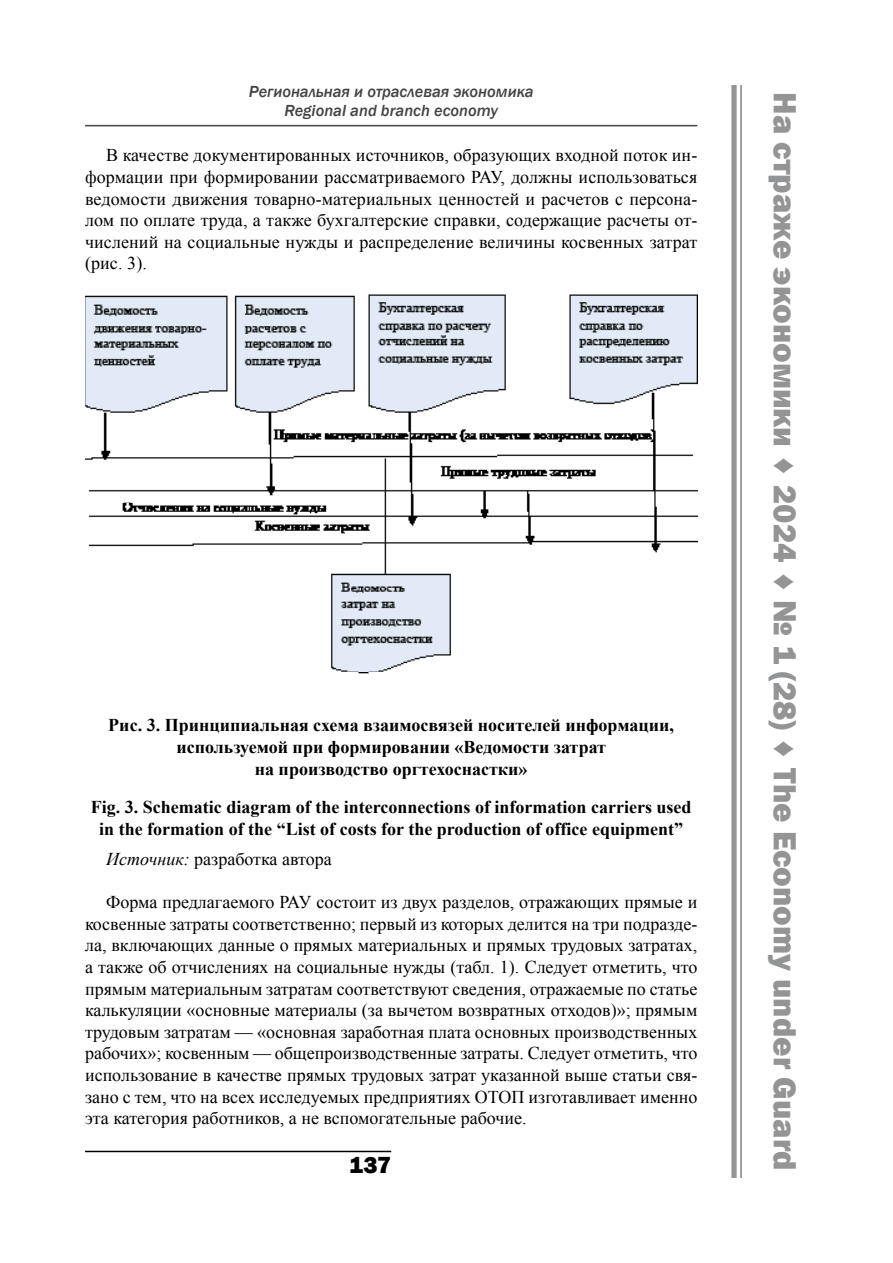
<style>
.page{position:relative;width:893px;height:1263px;background:#fff}
.page>*{position:absolute;margin:0;border:0;box-sizing:border-box;transform-origin:0 0}
.t1{font:800 33px "Franklin Gothic";color:#929496}
.t2{font:800 24px "Franklin Gothic";color:#000}
.t3{font:18px/21.6px "Times New Roman";color:#000;text-align:justify}
.t4{font:700 18px/21.6px "Times New Roman";color:#000;text-align:center}
.t5{font:italic 500 16.5px/19.8px "Franklin Gothic";color:#444;text-align:center}
.s1{font-style:italic}
</style>
<div class="page">
<hr style="left:85px;top:1151px;width:306px;height:1px;background:#000">
<hr style="left:740px;top:85px;width:2px;height:1093px;background:#929496">
<div style="left:731px;top:85px;width:6px;height:1093px;background:#929496"></div>
<hr style="left:85px;top:125px;width:612px;height:1px;background:#444">
<img style="left:85px;top:294px;width:612px;height:380px">
<p class="t5" style="left:249px;top:81px;width:286px">Региональная и отраслевая экономика<br>Regional and branch economy</p>
<p class="t3" style="left:85px;top:144px;width:614px;text-indent:21px">В качестве документированных источников, образующих входной поток ин&shy;формации при формировании рассматриваемого РАУ, должны использоваться ведомости движения товарно-материальных ценностей и расчетов с персона&shy;лом по оплате труда, а также бухгалтерские справки, содержащие расчеты от&shy;числений на социальные нужды и распределение величины косвенных затрат (рис. 3).</p>
<p class="t4" style="left:108px;top:714px;width:567px">Рис. 3. Принципиальная схема взаимосвязей носителей информации, используемой при формировании «Ведомости затрат<br>на производство оргтехоснастки»</p>
<p class="t4" style="left:91px;top:796px;width:602px">Fig. 3. Schematic diagram of the interconnections of information carriers used in the formation of the “List of costs for the production of office equipment”</p>
<p class="t3" style="left:106px;top:848px;width:227px"><span class="s1">Источник:</span> разработка автора</p>
<p class="t3" style="left:85px;top:891px;width:614px;text-indent:21px">Форма предлагаемого РАУ состоит из двух разделов, отражающих прямые и косвенные затраты соответственно; первый из которых делится на три подразде&shy;ла, включающих данные о прямых материальных и прямых трудовых затратах, а также об отчислениях на социальные нужды (табл. 1). Следует отметить, что прямым материальным затратам соответствуют сведения, отражаемые по статье калькуляции «основные материалы (за вычетом возвратных отходов)»; прямым трудовым затратам — «основная заработная плата основных производственных рабочих»; косвенным — общепроизводственные затраты. Следует отметить, что использование в качестве прямых трудовых затрат указанной выше статьи свя&shy;зано с тем, что на всех исследуемых предприятиях ОТОП изготавливает именно эта категория работников, а не вспомогательные рабочие.</p>
<h2 class="t2" style="left:349px;top:1150px;width:44px">137</h2>
<h1 class="t1" style="left:806px;top:92px;width:1080px;rotate:90deg">На страже экономики ♦ 2024 ♦ № 1 (28) ♦ The Economy under Guard</h1>
</div>
